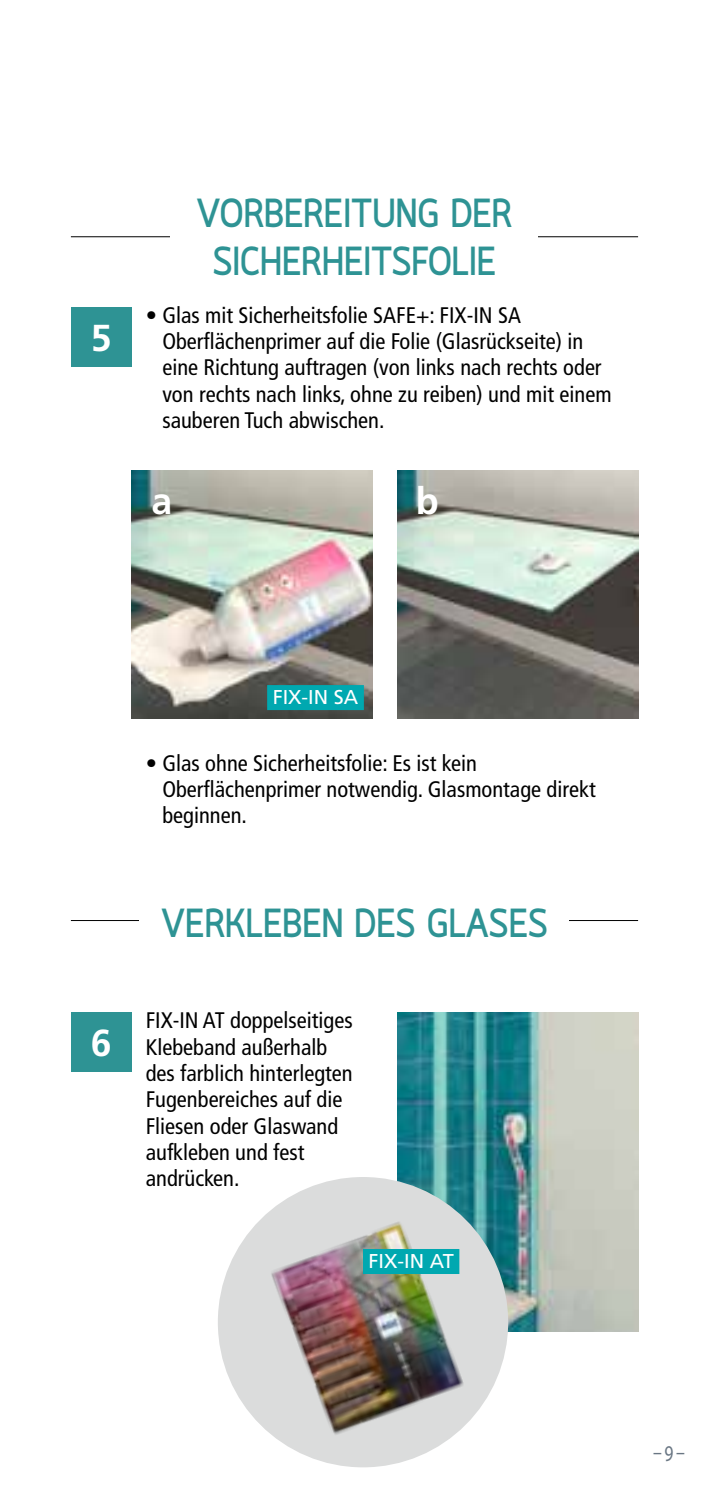
<style>
.page{position:relative;width:709px;height:1489px;background:#fff}
.page>*{position:absolute;margin:0;border:0;box-sizing:border-box;transform-origin:0 0}
.t1{font:700 40px/48px "Quark";color:#2e9394;text-align:center;scale:.9 1}
.t2{font:700 37.5px "Frutiger LT Std";color:#fff}
.t3{font:condensed 22.5px/26.2px "Frutiger LT Std";color:#000}
.t4{font:22.5px "Myriad Pro";color:#697683;scale:.78 1}
.t5{font:20px "Frutiger LT Std";color:#fff}
</style>
<div class="page">
<div style="left:71px;top:1012px;width:60px;height:59px;background:#2e9394"></div>
<img style="left:397px;top:1012px;width:241px;height:319px">
<div style="left:218px;top:1176px;width:290px;height:291px;background:#dbdcdc;border-radius:50%"></div>
<img style="left:262px;top:1204px;width:215px;height:235px">
<div style="left:363px;top:1248px;width:96px;height:25px;background:#00a8b0"></div>
<div style="left:71px;top:307px;width:60px;height:59px;background:#2e9394"></div>
<hr style="left:71px;top:236px;width:567px;height:1px;background:#000">
<hr style="left:71px;top:920px;width:567px;height:1px;background:#000">
<div style="left:170px;top:197px;width:368px;height:78px;background:#fff"></div>
<div style="left:140px;top:906px;width:429px;height:30px;background:#fff"></div>
<img style="left:397px;top:470px;width:241px;height:248px">
<img style="left:131px;top:470px;width:241px;height:248px">
<div style="left:267px;top:685px;width:97px;height:25px;background:#00a8b0"></div>
<h2 class="t2" style="left:91px;top:315px;width:22px">5</h2>
<h1 class="t1" style="left:196px;top:193px;width:352px">VORBEREITUNG DER<br>SICHERHEITSFOLIE</h1>
<p class="t3" style="left:162px;top:302px;width:451px;text-indent:-17px">• Glas mit Sicherheitsfolie SAFE+: FIX-IN SA Oberflächenprimer auf die Folie (Glasrückseite) in eine Richtung auftragen (von links nach rechts oder von rechts nach links, ohne zu reiben) und mit einem sauberen Tuch abwischen.</p>
<h2 class="t2" style="left:151px;top:478px;width:22px">a</h2>
<h2 class="t2" style="left:416px;top:478px;width:24px">b</h2>
<h2 class="t2" style="left:91px;top:1021px;width:22px">6</h2>
<p class="t5" style="left:273px;top:685px;width:87px">FIX-IN SA</p>
<p class="t3" style="left:162px;top:750px;width:435px;text-indent:-17px">• Glas ohne Sicherheitsfolie: Es ist kein<br>Oberflächenprimer notwendig. Glasmontage direkt beginnen.</p>
<h1 class="t1" style="left:161px;top:902px;width:431px">VERKLEBEN DES GLASES</h1>
<p class="t3" style="left:146px;top:1007px;width:208px">FIX-IN AT doppelseitiges<br>Klebeband außerhalb des farblich hinterlegten<br>Fugenbereiches auf die<br>Fliesen oder Glaswand aufkleben und fest andrücken.</p>
<p class="t5" style="left:368px;top:1248px;width:87px">FIX-IN AT</p>
<p class="t4" style="left:653px;top:1439px;width:42px">–9–</p>
</div>
